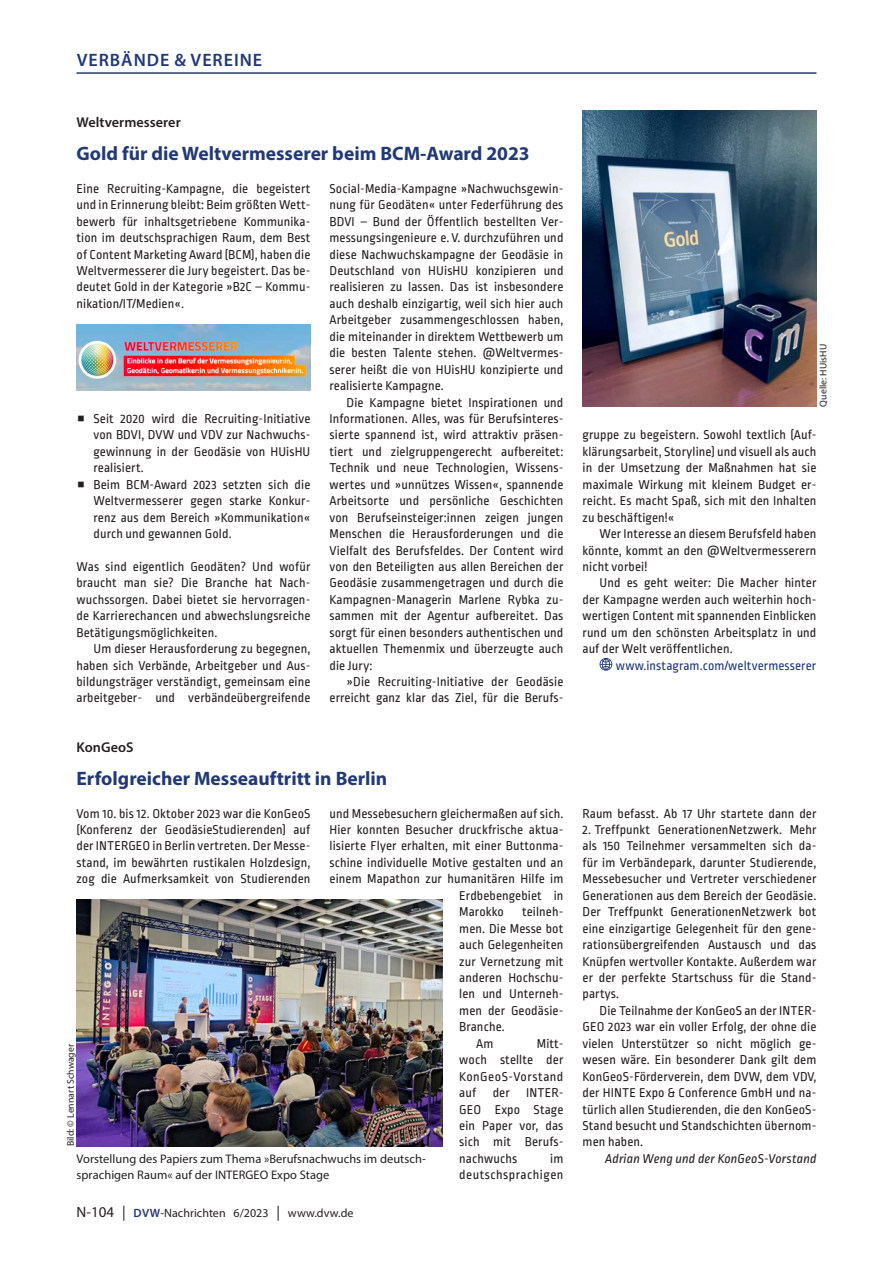
<style>
.page{position:relative;width:893px;height:1263px;background:#fff}
.page>*{position:absolute;margin:0;border:0;box-sizing:border-box;transform-origin:0 0}
._11_titel_1{font:700 19.5px "Myriad Pro";color:#223975}
.t1{font:600 18px "Myriad Pro";letter-spacing:.055em;color:#223975}
._19_titel_rubrik{font:600 14.25px "Myriad Pro";letter-spacing:.005em;color:#231f20}
._01_normal{font:13.5px/16.5px "Ropa Mix Pro";letter-spacing:.01em;color:#231f20;text-align:justify}
._01_normal_oEZ{font:13.5px/16.5px "Ropa Mix Pro";letter-spacing:.01em;color:#231f20;text-align:justify}
._01_normal_oEZ_AA{font:13.5px/16.5px "Ropa Mix Pro";letter-spacing:.01em;color:#231f20;text-align:justify}
._01_normal-2{font:13.5px "Ropa Mix Pro";letter-spacing:.01em;color:#223975}
._19_autor{font:italic 13.5px "Ropa Mix Pro";letter-spacing:.01em;color:#231f20}
._01_normal-3{font:13.5px/16.5px "Ropa Mix Pro";letter-spacing:.04em;color:#231f20;text-align:right}
._05_abb{font:12.45px/16.5px "Myriad Pro";letter-spacing:.005em;color:#231f20}
.t2{font:12px "Myriad Pro";letter-spacing:.005em;color:#231f20}
._05_abb_copyright{font:9.75px "Myriad Pro";letter-spacing:.005em;color:#231f20}
.s1{font-size:15px}
.s2{font-weight:600;color:#223975}
</style>
<div class="page">
<svg style="left:599px;top:658px;width:13px;height:13px"></svg>
<img style="left:583px;top:111px;width:233px;height:295px">
<img style="left:77px;top:900px;width:365px;height:246px">
<img style="left:77px;top:324px;width:233px;height:66px">
<hr style="left:77px;top:72px;width:739px;height:2px;background:#223975">
<h2 class="t1" style="left:77px;top:48px;width:187px">Verbände &amp; Verein e</h2>
<p class="_19_titel_rubrik" style="left:77px;top:113px;width:106px">Weltvermesserer</p>
<p class="_11_titel_1" style="left:77px;top:141px;width:455px">Gold für die Weltvermesserer beim BCM-Award 2023</p>
<p class="_01_normal_oEZ" style="left:77px;top:181px;width:235px">Eine Recruiting-Kampagne, die begeistert und in Erinnerung bleibt: Beim größten Wett&shy;bewerb für inhaltsgetriebene Kommunika&shy;tion im deutschsprachigen Raum, dem Best of Content Marketing Award (BCM), haben die Weltvermesserer die Jury begeistert. Das be&shy;deutet Gold in der Kategorie »B2C – Kommu&shy;nikation/IT/Medien«.</p>
<p class="_01_normal" style="left:329px;top:181px;width:235px">Social-Media-Kampagne »Nachwuchsgewin&shy;nung für Geodäten« unter Federführung des BDVI – Bund der Öffentlich bestellten Ver&shy;messungsingenieure e. V. durchzuführen und diese Nachwuchskampagne der Geodäsie in Deutschland von HUisHU konzipieren und realisieren zu lassen. Das ist insbesondere auch deshalb einzigartig, weil sich hier auch Arbeitgeber zusammengeschlossen haben, die miteinander in direktem Wettbewerb um die besten Talente stehen. @Weltvermes&shy;serer heißt die von HUisHU konzipierte und realisierte Kampagne.</p>
<p class="_01_normal" style="left:329px;top:395px;width:235px;text-indent:17px">Die Kampagne bietet Inspirationen und Informationen. Alles, was für Berufsinteres&shy;sierte spannend ist, wird attraktiv präsen&shy;tiert und zielgruppengerecht aufbereitet:<br>Technik und neue Technologien, Wissens&shy;wertes und »unnützes Wissen«, spannende Arbeitsorte und persönliche Geschichten von Berufseinsteiger:innen zeigen jungen Menschen die Herausforderungen und die Vielfalt des Berufsfeldes. Der Content wird von den Beteiligten aus allen Bereichen der Geodäsie zusammengetragen und durch die Kampagnen-Managerin Marlene Rybka zu&shy;sammen mit der Agentur aufbereitet. Das sorgt für einen besonders authentischen und aktuellen Themenmix und überzeugte auch die Jury:</p>
<p class="_01_normal" style="left:329px;top:674px;width:235px;text-align:right">»Die Recruiting-Initiative der Geodäsie erreicht ganz klar das Ziel, für die Berufs-</p>
<p class="_01_normal" style="left:94px;top:411px;width:218px">Seit 2020 wird die Recruiting-Initiative von BDVI, DVW und VDV zur Nachwuchs&shy;gewinnung in der Geodäsie von HUisHU realisiert.</p>
<p class="_01_normal" style="left:94px;top:477px;width:218px">Beim BCM-Award 2023 setzten sich die Weltvermesserer gegen starke Konkur&shy;renz aus dem Bereich »Kommunikation« durch und gewannen Gold.</p>
<p class="_01_normal_oEZ_AA" style="left:77px;top:559px;width:235px">Was sind eigentlich Geodäten? Und wofür braucht man sie? Die Branche hat Nach&shy;wuchssorgen. Dabei bietet sie hervorragen&shy;de Karrierechancen und abwechslungsreiche Betätigungsmöglichkeiten.</p>
<p class="_01_normal" style="left:77px;top:641px;width:235px;text-indent:17px">Um dieser Herausforderung zu begegnen, haben sich Verbände, Arbeitgeber und Aus&shy;bildungsträger verständigt, gemeinsam eine arbeitgeber- und verbändeübergreifende</p>
<p class="_19_titel_rubrik" style="left:77px;top:738px;width:59px">KonGeoS</p>
<p class="_11_titel_1" style="left:77px;top:765px;width:312px">Erfolgreicher Messeauftritt in Berlin</p>
<p class="_01_normal_oEZ" style="left:77px;top:806px;width:235px">Vom 10. bis 12. Oktober 2023 war die KonGeoS (Konferenz der GeodäsieStudierenden) auf der INTERGEO in Berlin vertreten. Der Messe&shy;stand, im bewährten rustikalen Holzdesign, zog die Aufmerksamkeit von Studierenden</p>
<p class="_01_normal_oEZ" style="left:329px;top:806px;width:235px">und Messebesuchern gleichermaßen auf sich.</p>
<p class="_01_normal_oEZ" style="left:329px;top:822px;width:235px">Hier konnten Besucher druckfrische aktua-</p>
<p class="_01_normal_oEZ" style="left:329px;top:839px;width:235px">lisierte Flyer erhalten, mit einer Buttonma-</p>
<p class="_01_normal_oEZ" style="left:329px;top:855px;width:235px">schine individuelle Motive gestalten und an</p>
<p class="_01_normal_oEZ" style="left:329px;top:871px;width:235px">einem Mapathon zur humanitären Hilfe im</p>
<p class="_01_normal_oEZ" style="left:459px;top:888px;width:106px">Erdbebengebiet in</p>
<p class="_01_normal_oEZ" style="left:459px;top:904px;width:46px">Marokko</p>
<p class="_01_normal_oEZ" style="left:459px;top:904px;width:106px;text-indent:63px">teilneh&shy;men. Die Messe bot auch Gelegenheiten zur Vernetzung mit anderen Hochschu&shy;len und Unterneh&shy;men der Geodäsie-Branche.</p>
<p class="_01_normal" style="left:476px;top:1036px;width:19px">Am</p>
<p class="_01_normal" style="left:459px;top:1036px;width:106px;text-indent:78px">Mitt&shy;woch stellte der KonGeoS-Vorstand auf der INTER-GEO Expo Stage ein Paper vor, das sich mit Berufs&shy;nachwuchs</p>
<p class="_05_abb_copyright" style="left:65px;top:1146px;width:104px;rotate:-90deg">Bild: © Lennart Schwager</p>
<p class="_01_normal-3" style="left:459px;top:1151px;width:106px">im deutschsprachigen</p>
<p class="_05_abb" style="left:77px;top:1150px;width:351px">Vorstellung des Papiers zum Thema »Berufsnachwuchs im deutsch&shy;sprachigen Raum« auf der INTERGEO Expo Stage</p>
<p class="t2" style="left:77px;top:1205px;width:278px"><span class="s1">N-104 |</span> <span class="s2">DVW</span>-Nachrichten 6/2023 <span class="s1">|</span> www.dvw.de</p>
<p class="_05_abb_copyright" style="left:817px;top:406px;width:64px;rotate:-90deg">Quelle: HUisHU</p>
<p class="_01_normal" style="left:582px;top:428px;width:235px">gruppe zu begeistern. Sowohl textlich (Auf&shy;klärungsarbeit, Storyline) und visuell als auch in der Umsetzung der Maßnahmen hat sie maximale Wirkung mit kleinem Budget er&shy;reicht. Es macht Spaß, sich mit den Inhalten zu beschäftigen!«</p>
<p class="_01_normal" style="left:582px;top:526px;width:235px;text-indent:17px">Wer Interesse an diesem Berufsfeld haben könnte, kommt an den @Weltvermesserern nicht vorbei!</p>
<p class="_01_normal" style="left:582px;top:575px;width:235px;text-indent:17px">Und es geht weiter: Die Macher hinter der Kampagne werden auch weiterhin hoch&shy;wertigen Content mit spannenden Einblicken rund um den schönsten Arbeitsplatz in und auf der Welt veröffentlichen.</p>
<p class="_01_normal-2" style="left:616px;top:658px;width:202px">www.instagram.com/weltvermesserer</p>
<p class="_01_normal" style="left:582px;top:806px;width:235px">Raum befasst. Ab 17 Uhr startete dann der</p>
<p class="_01_normal" style="left:582px;top:822px;width:235px;text-align:left">2. Treffpunkt GenerationenNetzwerk. Mehr als 150 Teilnehmer versammelten sich da&shy;für im Verbändepark, darunter Studierende, Messebesucher und Vertreter verschiedener Generationen aus dem Bereich der Geodäsie.<br>Der Treffpunkt GenerationenNetzwerk bot eine einzigartige Gelegenheit für den gene&shy;rationsübergreifenden Austausch und das Knüpfen wertvoller Kontakte. Außerdem war er der perfekte Startschuss für die Stand&shy;partys.</p>
<p class="_01_normal" style="left:582px;top:1003px;width:235px;text-align:left;text-indent:17px">Die Teilnahme der KonGeoS an der INTER-GEO 2023 war ein voller Erfolg, der ohne die vielen Unterstützer so nicht möglich ge&shy;wesen wäre. Ein besonderer Dank gilt dem KonGeoS-Förderverein, dem DVW, dem VDV, der HINTE Expo &amp; Conference GmbH und na&shy;türlich allen Studierenden, die den KonGeoS-Stand besucht und Standschichten übernom&shy;men haben.</p>
<p class="_19_autor" style="left:605px;top:1151px;width:213px">Adrian Weng und der KonGeoS-Vorstand</p>
</div>
